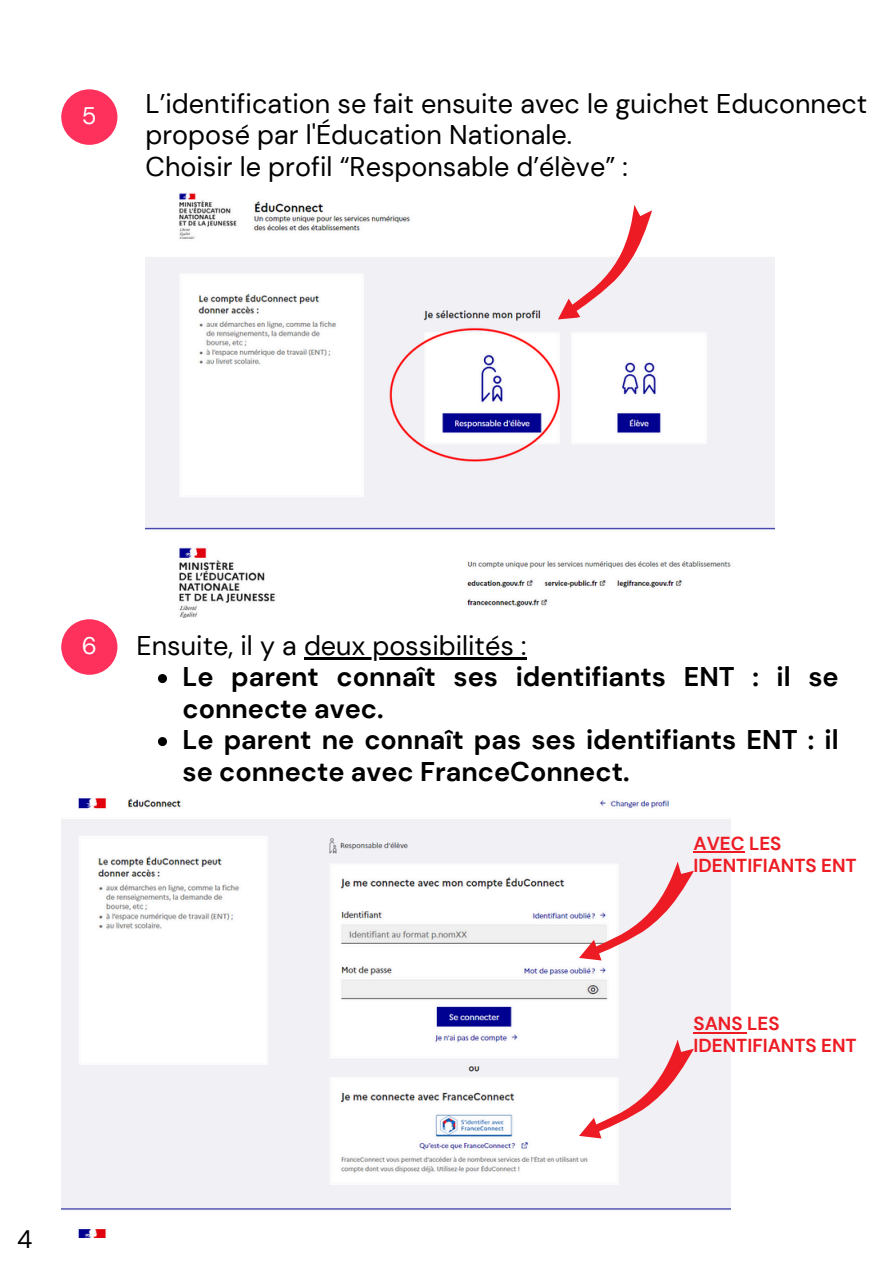
<style>
.page{position:relative;width:894px;height:1264px;background:#fff}
.page>*{position:absolute;margin:0;border:0;box-sizing:border-box;transform-origin:0 0}
.t1{font:27px/31.5px "DM Sans";color:#000}
.t2{font:700 27px/31.5px "DM Sans";color:#000}
.t3{font:25.2px "DM Sans";color:#000}
.t4{font:24px "DM Sans";color:#fff}
.t5{font:700 18.75px/22px "DM Sans";color:#ed1c24}
</style>
<div class="page">
<div style="left:61px;top:89px;width:56px;height:56px;background:#fe305c;border-radius:50%"></div>
<div style="left:61px;top:619px;width:56px;height:55px;background:#fe305c;border-radius:50%"></div>
<img style="left:145px;top:193px;width:629px;height:424px">
<svg style="left:537px;top:202px;width:133px;height:120px"></svg>
<img style="left:61px;top:798px;width:668px;height:439px">
<svg style="left:579px;top:862px;width:114px;height:98px"></svg>
<hr style="left:304px;top:657px;width:222px;height:2px;background:#000">
<svg style="left:158px;top:674px;width:9px;height:9px"></svg>
<svg style="left:158px;top:737px;width:9px;height:9px"></svg>
<hr style="left:693px;top:851px;width:51px;height:2px;background:#ed1c24">
<hr style="left:693px;top:1031px;width:54px;height:2px;background:#ed1c24">
<svg style="left:579px;top:1039px;width:114px;height:99px"></svg>
<p class="t4" style="left:82px;top:100px;width:16px">5</p>
<p class="t1" style="left:145px;top:88px;width:723px">L’identification se fait ensuite avec le guichet Educonnect proposé par l'Éducation Nationale.<br>Choisir le profil “Responsable d’élève” :</p>
<p class="t4" style="left:82px;top:630px;width:17px">6</p>
<p class="t1" style="left:136px;top:630px;width:391px">Ensuite, il y a deux possibilités :</p>
<h1 class="t2" style="left:182px;top:661px;width:657px">Le parent connaît ses identifiants ENT : il se</h1>
<p class="t2" style="left:182px;top:693px;width:657px">connecte avec.<br>Le parent ne connaît pas ses identifiants ENT : il</p>
<p class="t2" style="left:182px;top:756px;width:448px">se connecte avec FranceConnect.</p>
<p class="t5" style="left:693px;top:832px;width:165px">AVEC LES<br>IDENTIFIANTS ENT</p>
<p class="t5" style="left:693px;top:1012px;width:165px">SANS LES<br>IDENTIFIANTS ENT</p>
<p class="t3" style="left:17px;top:1223px;width:17px">4</p>
</div>
